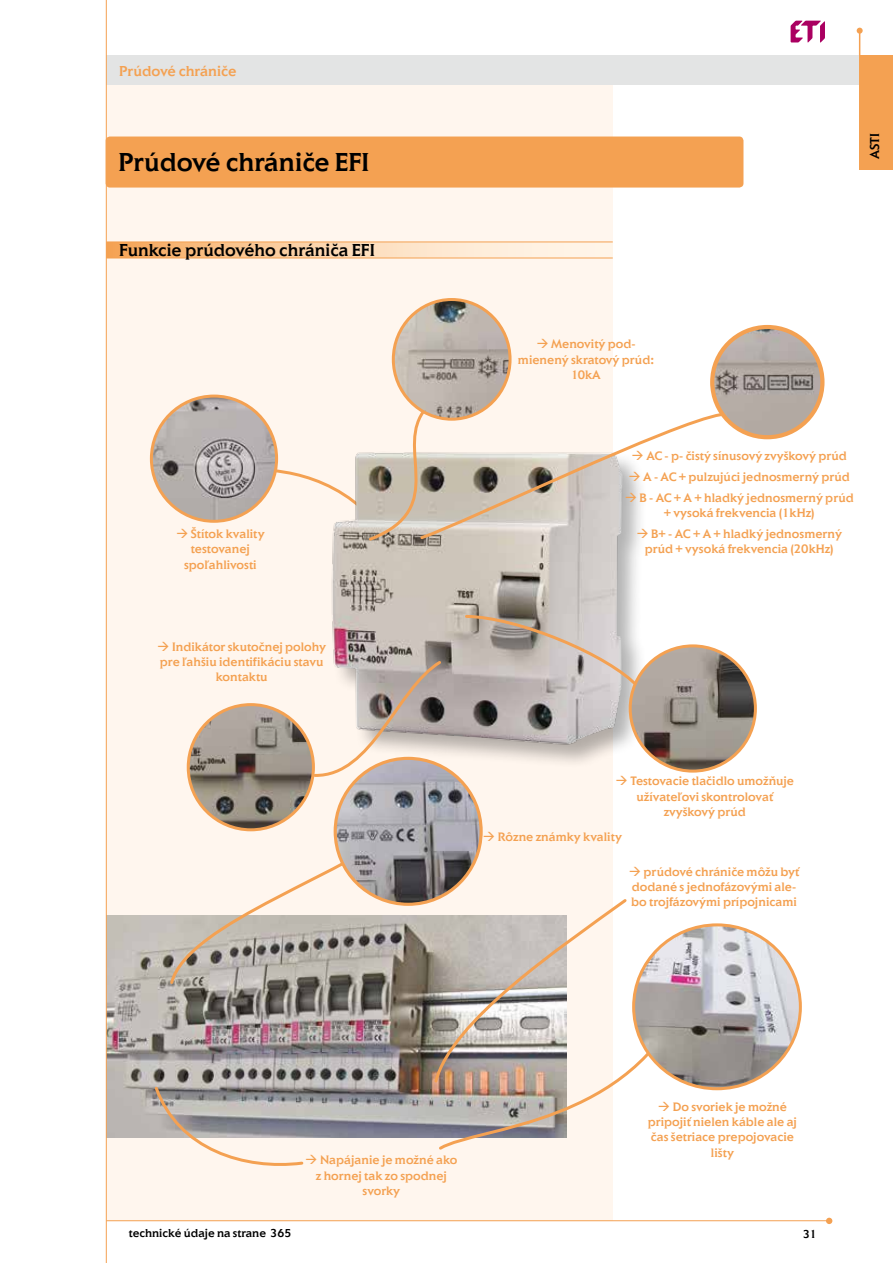
<style>
.page{position:relative;width:893px;height:1263px;background:#fff}
.page>*{position:absolute;margin:0;border:0;box-sizing:border-box;transform-origin:0 0}
.t1{font:500 27px "Elan Itc TOT";color:#000}
.t2{font:500 18px "Elan Itc TOT";color:#000}
.t3{font:500 15px "Elan Itc TOT";color:#f4a152}
.t4{font:500 13.5px "Elan Itc SCTOT";color:#000}
.t5{font:500 12.75px/15.3px "Elan Itc TOT";color:#f4a152;text-align:center}
.t6{font:500 12px "Elan Itc TOT";color:#000}
</style>
<div class="page">
<div style="left:106px;top:55px;width:754px;height:30px;background:#e3e4e4"></div>
<div style="left:106px;top:85px;width:506px;height:1135px;background:#fff6ee"></div>
<hr style="left:106px;top:1220px;width:723px;height:1px;background:#f4a152">
<svg style="left:826px;top:1218px;width:6px;height:6px"></svg>
<svg style="left:791px;top:21px;width:34px;height:22px"></svg>
<div style="left:331px;top:451px;width:316px;height:318px;background:#000;opacity:.3"></div>
<img style="left:331px;top:543px;width:315px;height:208px">
<svg style="left:463px;top:613px;width:180px;height:78px;background:#c3bab4"></svg>
<img style="left:188px;top:705px;width:125px;height:125px;border-radius:63px">
<svg style="left:312px;top:658px;width:132px;height:120px"></svg>
<img style="left:107px;top:916px;width:325px;height:221px">
<img style="left:393px;top:299px;width:115px;height:105px">
<div style="left:392px;top:298px;width:120px;height:123px;border:3px solid #f4a152;border-radius:50%"></div>
<svg style="left:168px;top:814px;width:250px;height:172px"></svg>
<svg style="left:243px;top:404px;width:481px;height:139px"></svg>
<svg style="left:152px;top:1084px;width:153px;height:82px"></svg>
<img style="left:712px;top:327px;width:110px;height:110px;border-radius:55px">
<div style="left:710px;top:325px;width:114px;height:114px;border:4px solid #f4a152;border-radius:50%"></div>
<img style="left:630px;top:646px;width:125px;height:125px;border-radius:63px">
<div style="left:629px;top:644px;width:128px;height:129px;border:3px solid #f4a152;border-radius:50%"></div>
<img style="left:151px;top:396px;width:126px;height:125px;border-radius:63px">
<div style="left:150px;top:395px;width:128px;height:128px;border:3px solid #f4a152;border-radius:50%"></div>
<img style="left:335px;top:758px;width:146px;height:146px;border-radius:73px">
<div style="left:334px;top:757px;width:149px;height:149px;border:3px solid #f4a152;border-radius:50%"></div>
<img style="left:691px;top:927px;width:109px;height:162px">
<svg style="left:432px;top:896px;width:259px;height:256px"></svg>
<div style="left:106px;top:137px;width:637px;height:51px;background:#f4a152;border-radius:4px"></div>
<svg style="left:107px;top:243px;width:506px;height:15px"></svg>
<hr style="left:106px;top:242px;width:507px;height:1px;background:#f4a152">
<hr style="left:106px;top:258px;width:507px;height:1px;background:#f4a152">
<div style="left:859px;top:55px;width:34px;height:115px;background:#f4a152"></div>
<hr style="left:106px;top:0;width:1px;height:1263px;background:#f4a152">
<svg style="left:857px;top:28px;width:6px;height:27px"></svg>
<p class="t3" style="left:119px;top:62px;width:119px">Prúdové chrániče</p>
<h1 class="t1" style="left:118px;top:146px;width:252px">Prúdové chrániče EFI</h1>
<h2 class="t2" style="left:119px;top:239px;width:257px">Funkcie prúdového chrániča EFI</h2>
<p class="t5" style="left:176px;top:526px;width:90px">→ Štítok kvality testovanej spoľahlivosti</p>
<p class="t5" style="left:157px;top:639px;width:170px">→ Indikátor skutočnej polohy pre ľahšiu identifikáciu stavu kontaktu</p>
<p class="t4" style="left:867px;top:159px;width:28px;rotate:-90deg">ASTI</p>
<p class="t5" style="left:518px;top:336px;width:138px">→ Menovitý pod&shy;mienený skratový prúd:<br>10kA</p>
<p class="t5" style="left:632px;top:448px;width:217px">→ AC - p- čistý sínusový zvyškový prúd</p>
<p class="t5" style="left:628px;top:469px;width:223px">→ A - AC + pulzujúci jednosmerný prúd</p>
<p class="t5" style="left:625px;top:490px;width:231px">→ B - AC + A + hladký jednosmerný prúd + vysoká frekvencia (1kHz)</p>
<p class="t5" style="left:636px;top:526px;width:207px">→ B+ - AC + A + hladký jednosmerný prúd + vysoká frekvencia (20kHz)</p>
<p class="t5" style="left:615px;top:773px;width:180px">→ Testovacie tlačidlo umožňuje užívateľovi skontrolovať zvyškový prúd</p>
<p class="t5" style="left:483px;top:829px;width:141px">→ Rôzne známky kvality</p>
<p class="t5" style="left:629px;top:864px;width:172px;text-align:left">→ prúdové chrániče môžu byť dodané s jednofázovými ale&shy;bo trojfázovými prípojnicami</p>
<p class="t6" style="left:129px;top:1226px;width:164px">technické údaje na strane 365</p>
<p class="t5" style="left:305px;top:1152px;width:154px">→ Napájanie je možné ako z hornej tak zo spodnej svorky</p>
<p class="t5" style="left:648px;top:1098px;width:151px">→ Do svoriek je možné pripojiť nielen káble ale aj čas šetriace prepojovacie lišty</p>
<p class="t6" style="left:803px;top:1227px;width:15px">31</p>
</div>
